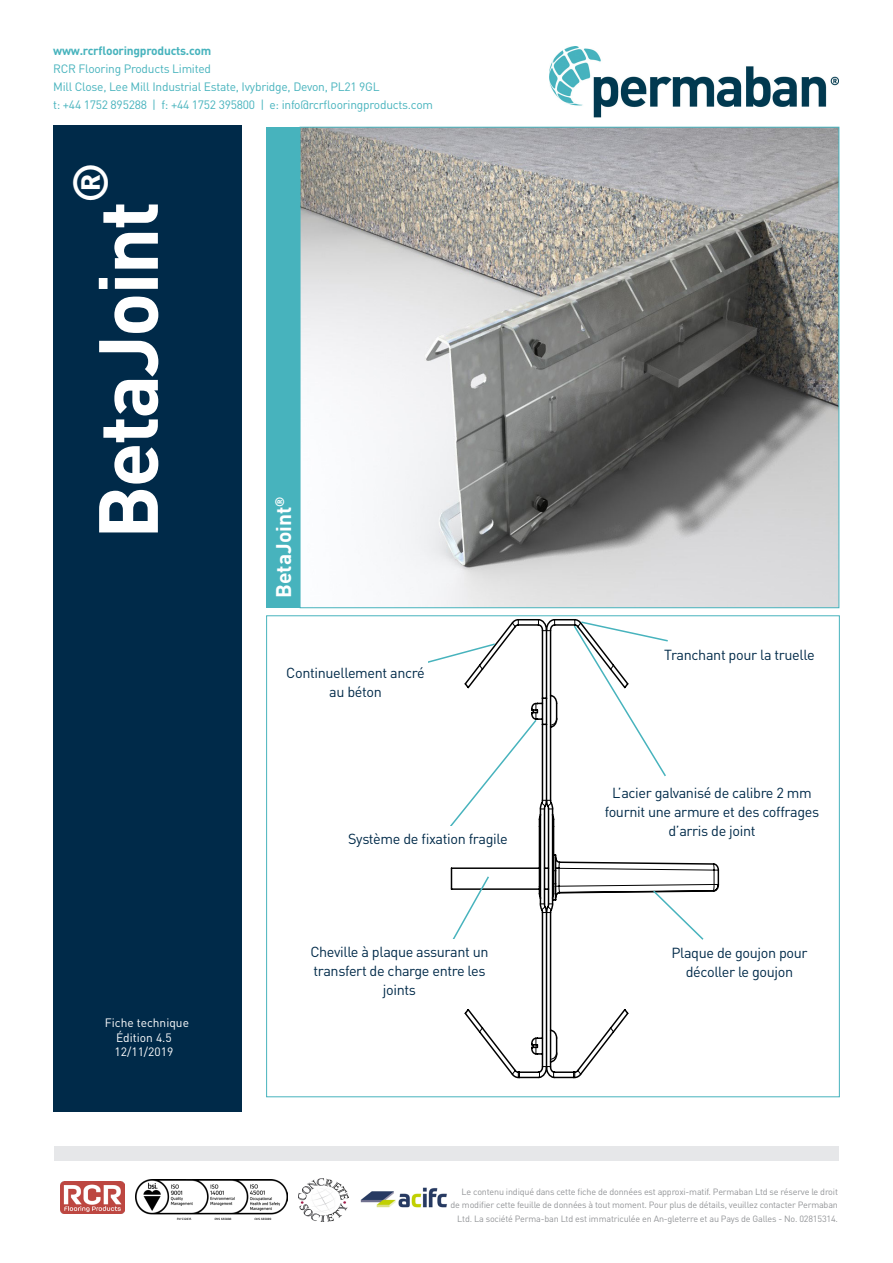
<style>
.page{position:relative;width:893px;height:1263px;background:#fff}
.page>*{position:absolute;margin:0;border:0;box-sizing:border-box;transform-origin:0 0}
.t1{font:700 82.5px "DIN Pro";letter-spacing:-.03em;color:#fff}
.t2{font:700 48.15px "DIN Pro";color:#fff}
.t3{font:700 21px "DIN Pro";color:#fff}
.body{font:14.4px/19.2px "DIN Pro";letter-spacing:-.025em;color:#002a49;text-align:center}
.t4{font:12px "DIN Pro";letter-spacing:-.02em;color:#47b3bd}
.t5{font:12px "DIN Pro";color:#fff}
.t6{font:700 12px "DIN Pro";letter-spacing:-.02em;color:#47b3bd}
.t7{font:9px/13.5px "DIN Pro";letter-spacing:-.02em;color:#939598;text-align:right}
</style>
<div class="page">
<div style="left:53px;top:126px;width:189px;height:986px;background:#002a49"></div>
<div style="left:54px;top:1146px;width:785px;height:14px;background:#e6e7e9"></div>
<img style="left:549px;top:46px;width:290px;height:81px">
<div style="left:266px;top:127px;width:34px;height:481px;background:#47b3bd"></div>
<svg style="left:479px;top:619px;width:240px;height:459px"></svg>
<div style="left:654px;top:634px;width:170px;height:41px;background:#fff"></div>
<div style="left:600px;top:776px;width:224px;height:71px;background:#fff"></div>
<svg style="left:572px;top:620px;width:97px;height:158px"></svg>
<svg style="left:652px;top:889px;width:53px;height:52px"></svg>
<div style="left:660px;top:940px;width:159px;height:44px;background:#fff"></div>
<svg style="left:450px;top:875px;width:40px;height:64px"></svg>
<div style="left:300px;top:939px;width:199px;height:63px;background:#fff"></div>
<svg style="left:450px;top:718px;width:88px;height:110px"></svg>
<div style="left:337px;top:827px;width:182px;height:23px;background:#fff"></div>
<svg style="left:428px;top:642px;width:69px;height:25px"></svg>
<img style="left:302px;top:129px;width:535px;height:477px">
<img style="left:299px;top:1178px;width:50px;height:43px">
<img style="left:60px;top:1181px;width:65px;height:32px">
<img style="left:360px;top:1187px;width:87px;height:21px">
<img style="left:135px;top:1179px;width:152px;height:40px">
<p class="t6" style="left:53px;top:42px;width:160px">www.rcrflooringproducts.com</p>
<p class="t4" style="left:53px;top:60px;width:159px">RCR Flooring Products Limited</p>
<p class="t4" style="left:53px;top:78px;width:328px">Mill Close, Lee Mill Industrial Estate, Ivybridge, Devon, PL21 9GL</p>
<p class="t4" style="left:53px;top:96px;width:381px">t: +44 1752 895288 | f: +44 1752 395800 | e: info@rcrflooringproducts.com</p>
<p class="t2" style="left:58px;top:203px;width:42px;rotate:-90deg">®</p>
<p class="t1" style="left:72px;top:539px;width:340px;rotate:-90deg">BetaJoint</p>
<p class="t5" style="left:105px;top:1015px;width:86px">Fiche technique</p>
<p class="t5" style="left:116px;top:1029px;width:57px">Édition 4.5</p>
<p class="t5" style="left:115px;top:1043px;width:60px">12/11/2019</p>
<p class="t3" style="left:269px;top:598px;width:103px;rotate:-90deg">BetaJoint<sup>®</sup></p>
<p class="body" style="left:286px;top:663px;width:140px">Continuellement ancré au béton</p>
<p class="body" style="left:348px;top:828px;width:161px">Système de fixation fragile</p>
<p class="body" style="left:310px;top:941px;width:180px">Cheville à plaque assurant un transfert de charge entre les joints</p>
<p class="body" style="left:664px;top:645px;width:152px">Tranchant pour la truelle</p>
<p class="body" style="left:605px;top:782px;width:216px">L’acier galvanisé de calibre 2 mm fournit une armure et des coffrages d’arris de joint</p>
<p class="body" style="left:671px;top:942px;width:138px">Plaque de goujon pour décoller le goujon</p>
<p class="t7" style="left:451px;top:1184px;width:389px">Le contenu indiqué dans cette fiche de données est approxi-matif. Permaban Ltd se réserve le droit de modifier cette feuille de données à tout moment. Pour plus de détails, veuillez contacter Permaban<br>Ltd. La société Perma-ban Ltd est immatriculée en An-gleterre et au Pays de Galles - No. 02815314.</p>
</div>
